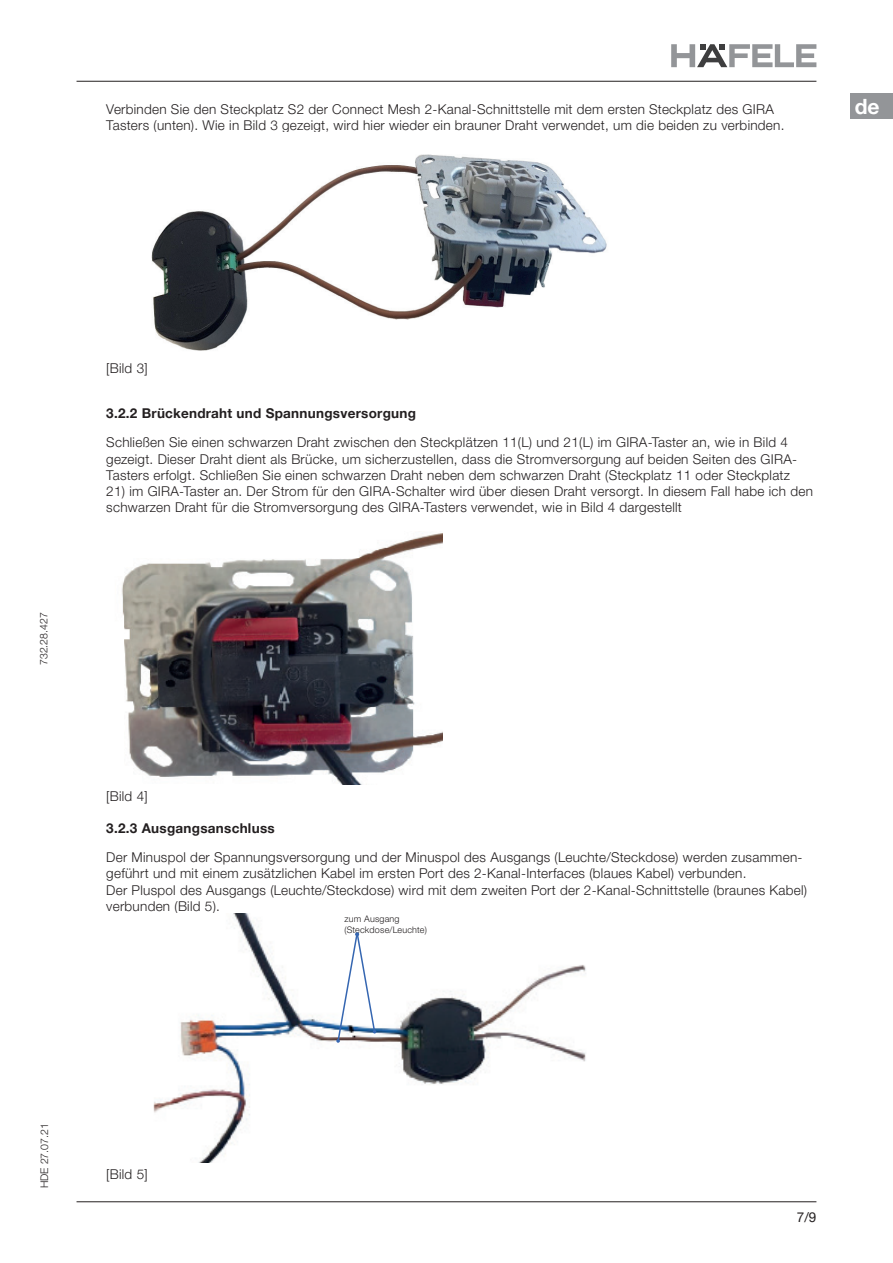
<style>
.page{position:relative;width:893px;height:1263px;background:#fff}
.page>*{position:absolute;margin:0;border:0;box-sizing:border-box;transform-origin:0 0}
.t1{font:700 21px "Helvetica Neue LTW1 G";color:#fff}
.t2{font:300 13.5px/16.2px "Helvetica Neue LTW1 G";letter-spacing:.02em;color:#231f20}
.t3{font:700 13.5px "Helvetica Neue LTW1 G";letter-spacing:.02em;color:#231f20}
.t4{font:13.5px "Helvetica Neue LTW1 G";color:#231f20}
.t5{font:300 10.5px "Helvetica Neue LTW1 G";color:#231f20}
.t6{font:300 9px/10.8px "Helvetica Neue LTW1 G";letter-spacing:.02em;color:#231f20}
</style>
<div class="page">
<hr style="left:77px;top:1201px;width:739px;height:1px;background:#231f20">
<hr style="left:77px;top:81px;width:739px;height:1px;background:#231f20">
<svg style="left:671px;top:44px;width:145px;height:23px"></svg>
<div style="left:850px;top:94px;width:43px;height:25px;background:#939598"></div>
<img style="left:151px;top:154px;width:456px;height:197px">
<img style="left:122px;top:533px;width:320px;height:252px">
<img style="left:153px;top:913px;width:433px;height:250px">
<svg style="left:336px;top:932px;width:40px;height:111px"></svg>
<p class="t2" style="left:106px;top:101px;width:669px">Verbinden Sie den Steckplatz S2 der Connect Mesh 2-Kanal-Schnittstelle mit dem ersten Steckplatz des GIRA</p>
<h1 class="t1" style="left:855px;top:93px;width:26px">de</h1>
<p class="t2" style="left:106px;top:117px;width:680px">Tasters (unten). Wie in Bild 3 gezeigt, wird hier wieder ein brauner Draht verwendet, um die beiden zu verbinden.</p>
<p class="t5" style="left:37px;top:665px;width:54px;rotate:-90deg">732.28.427</p>
<p class="t2" style="left:106px;top:360px;width:43px">[Bild 3]</p>
<p class="t3" style="left:106px;top:405px;width:311px">3.2.2 Brückendraht und Spannungsversorgung</p>
<p class="t2" style="left:106px;top:434px;width:692px">Schließen Sie einen schwarzen Draht zwischen den Steckplätzen 11(L) und 21(L) im GIRA-Taster an, wie in Bild 4 gezeigt. Dieser Draht dient als Brücke, um sicherzustellen, dass die Stromversorgung auf beiden Seiten des GIRA-<br>Tasters erfolgt. Schließen Sie einen schwarzen Draht neben dem schwarzen Draht (Steckplatz 11 oder Steckplatz</p>
<p class="t2" style="left:106px;top:483px;width:708px">21) im GIRA-Taster an. Der Strom für den GIRA-Schalter wird über diesen Draht versorgt. In diesem Fall habe ich den schwarzen Draht für die Stromversorgung des GIRA-Tasters verwendet, wie in Bild 4 dargestellt</p>
<p class="t2" style="left:106px;top:788px;width:43px">[Bild 4]</p>
<p class="t3" style="left:106px;top:820px;width:170px">3.2.3 Ausgangsanschluss</p>
<p class="t2" style="left:106px;top:849px;width:702px">Der Minuspol der Spannungsversorgung und der Minuspol des Ausgangs (Leuchte/Steckdose) werden zusammen&shy;geführt und mit einem zusätzlichen Kabel im ersten Port des 2-Kanal-Interfaces (blaues Kabel) verbunden.<br>Der Pluspol des Ausgangs (Leuchte/Steckdose) wird mit dem zweiten Port der 2-Kanal-Schnittstelle (braunes Kabel) verbunden (Bild 5).</p>
<p class="t6" style="left:344px;top:914px;width:84px">zum Ausgang (Steckdose/Leuchte)</p>
<p class="t5" style="left:38px;top:1188px;width:66px;rotate:-90deg">HDE 27.07.21</p>
<p class="t2" style="left:106px;top:1166px;width:43px">[Bild 5]</p>
<p class="t4" style="left:797px;top:1208px;width:21px">7/9</p>
</div>
